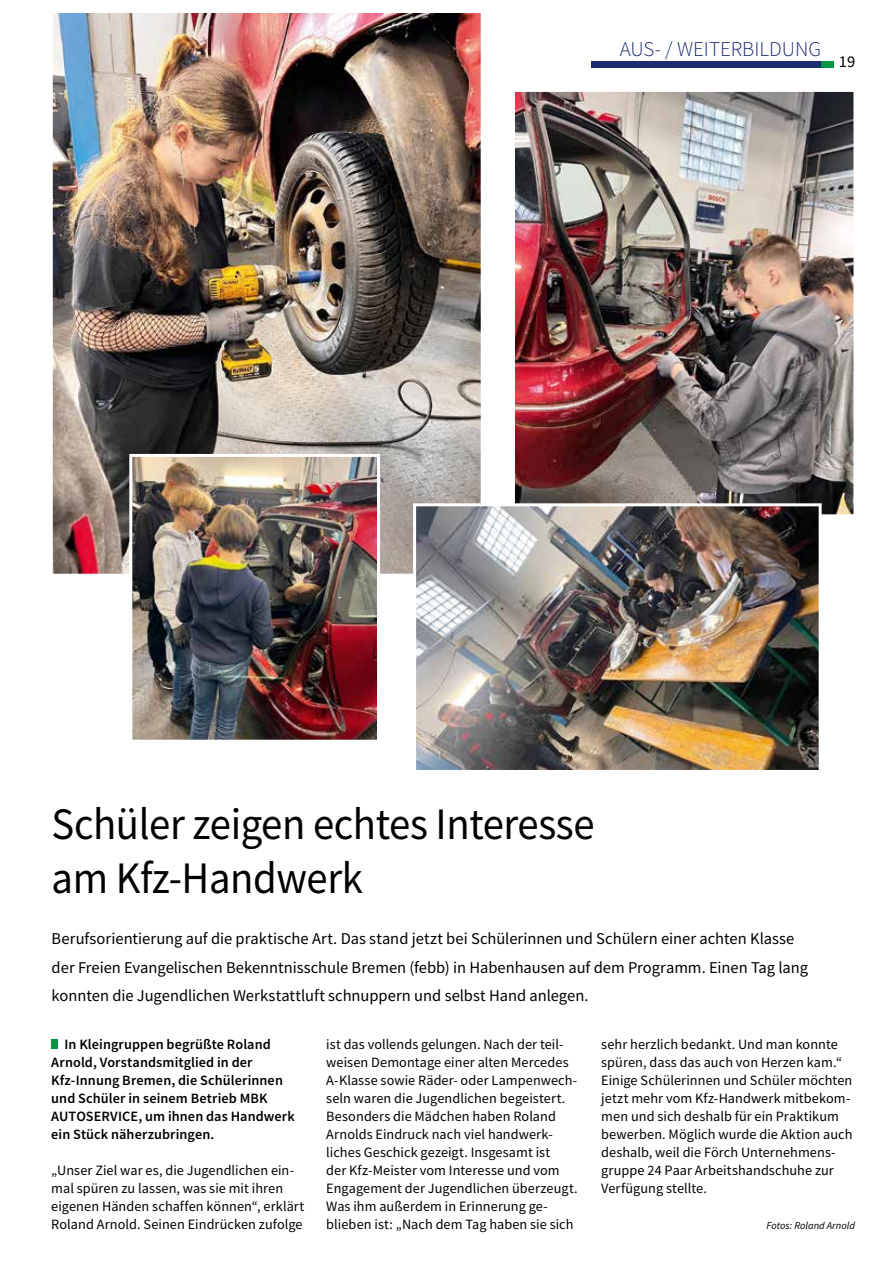
<style>
.page{position:relative;width:893px;height:1263px;background:#fff}
.page>*{position:absolute;margin:0;border:0;box-sizing:border-box;transform-origin:0 0}
.t1{font:45px/54px "Source Sans Pro";letter-spacing:-.01em;color:#000;scale:.95 1}
.t2{font:300 21px "Source Sans Pro";color:#1b2d70}
.t3{font:16.5px/28.5px "Source Sans Pro";color:#000}
.t4{font:14.25px/18px "Source Sans Pro";letter-spacing:.005em;color:#000}
.t5{font:600 14.25px/18px "Source Sans Pro";letter-spacing:.005em;color:#000}
.t6{font:italic 10.5px "Source Sans Pro";color:#000}
</style>
<div class="page">
<div style="left:592px;top:61px;width:242px;height:6px;background:#1b2d70"></div>
<div style="left:821px;top:61px;width:13px;height:6px;background:#009641"></div>
<div style="left:51px;top:1039px;width:6px;height:10px;background:#009641"></div>
<img style="left:516px;top:93px;width:336px;height:420px">
<div style="left:512px;top:89px;width:344px;height:428px;border:3px solid #fff"></div>
<img style="left:52px;top:14px;width:429px;height:560px">
<img style="left:417px;top:507px;width:401px;height:262px">
<div style="left:413px;top:503px;width:409px;height:270px;border:3px solid #fff"></div>
<img style="left:133px;top:458px;width:243px;height:281px">
<div style="left:129px;top:454px;width:251px;height:289px;border:3px solid #fff"></div>
<p class="t2" style="left:620px;top:36px;width:203px">AUS- / WEITERBILDUNG</p>
<p class="t3" style="left:839px;top:48px;width:18px">19</p>
<p class="t1" style="left:52px;top:797px;width:573px">Schüler zeigen echtes Interesse am Kfz-Handwerk</p>
<p class="t3" style="left:52px;top:924px;width:758px">Berufsorientierung auf die praktische Art. Das stand jetzt bei Schülerinnen und Schülern einer achten Klasse der Freien Evangelischen Bekenntnisschule Bremen (febb) in Habenhausen auf dem Programm. Einen Tag lang konnten die Jugendlichen Werkstattluft schnuppern und selbst Hand anlegen.</p>
<p class="t5" style="left:51px;top:1035px;width:245px;text-indent:13px">In Kleingruppen begrüßte Roland Arnold, Vorstandsmitglied in der Kfz-Innung Bremen, die Schülerinnen und Schüler in seinem Betrieb MBK AUTOSERVICE, um ihnen das Handwerk ein Stück näherzubringen.</p>
<p class="t4" style="left:51px;top:1161px;width:254px">„Unser Ziel war es, die Jugendlichen ein&shy;mal spüren zu lassen, was sie mit ihren eigenen Händen schaffen können“, erklärt Roland Arnold. Seinen Eindrücken zufolge</p>
<p class="t4" style="left:326px;top:1035px;width:253px">ist das vollends gelungen. Nach der teil&shy;weisen Demontage einer alten Mercedes A-Klasse sowie Räder- oder Lampenwech&shy;seln waren die Jugendlichen begeistert.<br>Besonders die Mädchen haben Roland Arnolds Eindruck nach viel handwerk&shy;liches Geschick gezeigt. Insgesamt ist<br>der Kfz-Meister vom Interesse und vom Engagement der Jugendlichen überzeugt.<br>Was ihm außerdem in Erinnerung ge&shy;blieben ist: „Nach dem Tag haben sie sich</p>
<p class="t4" style="left:601px;top:1035px;width:253px">sehr herzlich bedankt. Und man konnte spüren, dass das auch von Herzen kam.“ Einige Schülerinnen und Schüler möchten jetzt mehr vom Kfz-Handwerk mitbekom&shy;men und sich deshalb für ein Praktikum bewerben. Möglich wurde die Aktion auch deshalb, weil die Förch Unternehmens&shy;gruppe 24 Paar Arbeitshandschuhe zur Verfügung stellte.</p>
<p class="t6" style="left:767px;top:1218px;width:90px">Fotos: Roland Arnold</p>
</div>
